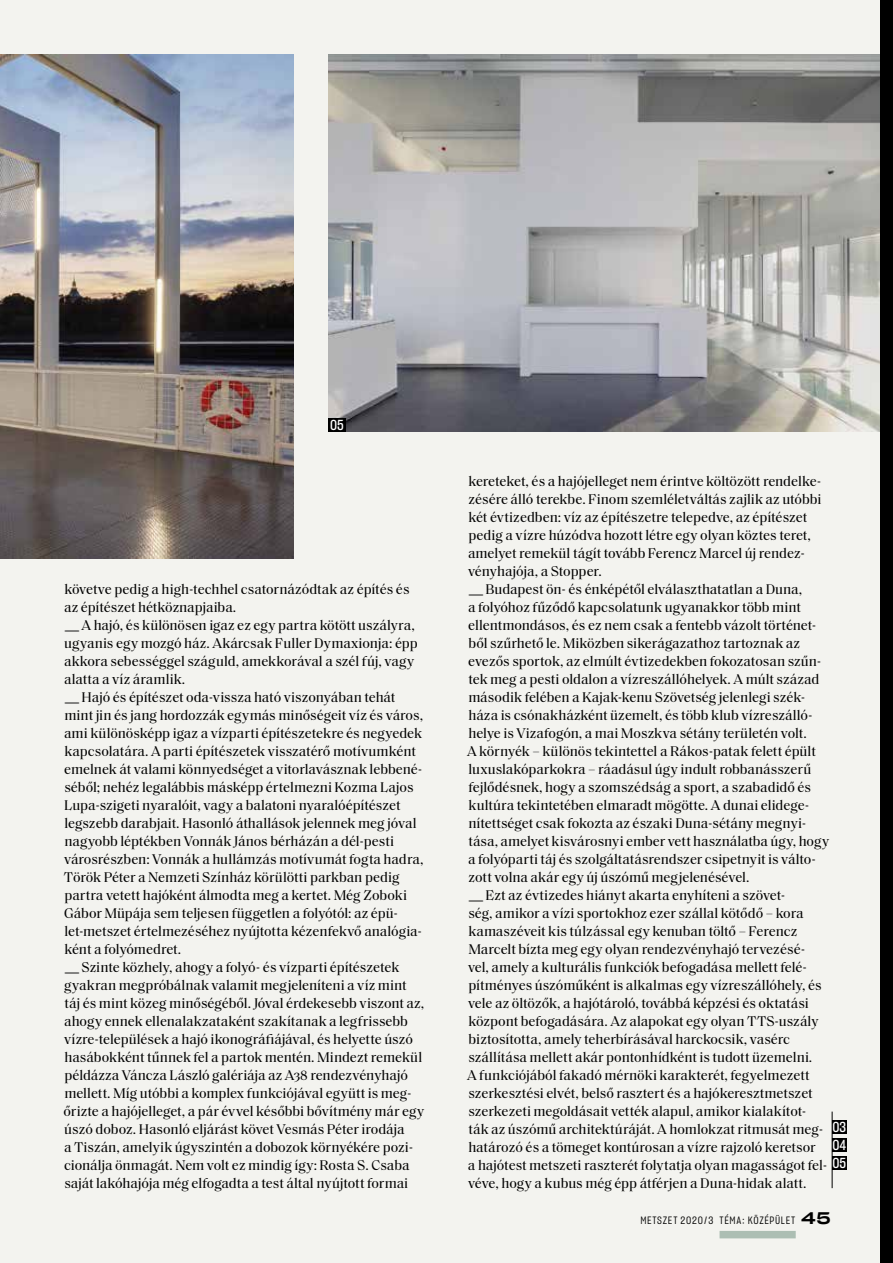
<style>
.page{position:relative;width:893px;height:1263px;background:#f3f3ef}
.page>*{position:absolute;margin:0;border:0;box-sizing:border-box;transform-origin:0 0}
.t1{font:14.25px/18px "Saol Text";letter-spacing:-.005em;color:#000}
.t2{font:14.25px/18px "Sharp Grotesk Medium 15";color:#fff;text-align:justify}
.t3{font:10.5px "Sharp Grotesk Book 15";letter-spacing:.065em;color:#000}
.s1{font-family:"Mid Century Sans"}
.s2{font-family:"Sharp Grotesk Medium 25";font-size:16.5px}
</style>
<div class="page">
<img style="left:328px;top:54px;width:552px;height:378px">
<img style="left:0;top:54px;width:293px;height:504px">
<hr style="left:832px;top:1111px;width:1px;height:77px;background:#000">
<div style="left:832px;top:1120px;width:15px;height:14px;background:#000"></div>
<div style="left:832px;top:1138px;width:15px;height:14px;background:#000"></div>
<div style="left:832px;top:1156px;width:15px;height:14px;background:#000"></div>
<div style="left:328px;top:418px;width:17px;height:14px;background:#000"></div>
<div style="left:880px;top:0;width:13px;height:1263px;background:#000"></div>
<div style="left:719px;top:1231px;width:77px;height:7px;background:#acbeb3"></div>
<p class="t2" style="left:330px;top:416px;width:15px">05</p>
<p class="t1" style="left:64px;top:579px;width:362px">követve pedig a high-techhel csatornázódtak az építés és az építészet hétköznapjaiba.<br><span class="s1">—</span>A hajó, és különösen igaz ez egy partra kötött uszályra, ugyanis egy mozgó ház. Akárcsak Fuller Dymaxionja: épp akkora sebességgel száguld, amekkorával a szél fúj, vagy alatta a víz áramlik.<br><span class="s1">—</span>Hajó és építészet oda-vissza ható viszonyában tehát mint jin és jang hordozzák egymás minőségeit víz és város, ami különösképp igaz a vízparti építészetekre és negyedek kapcsolatára. A parti építészetek visszatérő motívumként emelnek át valami könnyedséget a vitorlavásznak lebbené&shy;séből; nehéz legalábbis másképp értelmezni Kozma Lajos Lupa-szigeti nyaralóit, vagy a balatoni nyaralóépítészet legszebb darabjait. Hasonló áthallások jelennek meg jóval nagyobb léptékben Vonnák János bérházán a dél-pesti városrészben: Vonnák a hullámzás motívumát fogta hadra, Török Péter a Nemzeti Színház körülötti parkban pedig partra vetett hajóként álmodta meg a kertet. Még Zoboki Gábor Müpája sem teljesen független a folyótól: az épü&shy;let-metszet értelmezéséhez nyújtotta kézenfekvő analógia&shy;ként a folyómedret.<br><span class="s1">—</span>Szinte közhely, ahogy a folyó- és vízparti építészetek gyakran megpróbálnak valamit megjeleníteni a víz mint táj és mint közeg minőségéből. Jóval érdekesebb viszont az, ahogy ennek ellenalakzataként szakítanak a legfrissebb vízre-települések a hajó ikonográfiájával, és helyette úszó hasábokként tűnnek fel a partok mentén. Mindezt remekül példázza Váncza László galériája az A38 rendezvényhajó mellett. Míg utóbbi a komplex funkciójával együtt is meg&shy;őrizte a hajójelleget, a pár évvel későbbi bővítmény már egy úszó doboz. Hasonló eljárást követ Vesmás Péter irodája<br>a Tiszán, amelyik úgyszintén a dobozok környékére pozi&shy;cionálja önmagát. Nem volt ez mindig így: Rosta S. Csaba saját lakóhajója még elfogadta a test által nyújtott formai</p>
<p class="t1" style="left:467px;top:471px;width:364px">kereteket, és a hajójelleget nem érintve költözött rendelke&shy;zésére álló terekbe. Finom szemléletváltás zajlik az utóbbi két évtizedben: víz az építészetre telepedve, az építészet pedig a vízre húzódva hozott létre egy olyan köztes teret, amelyet remekül tágít tovább Ferencz Marcel új rendez&shy;vényhajója, a Stopper.<br><span class="s1">—</span>Budapest ön- és énképétől elválaszthatatlan a Duna,<br>a folyóhoz fűződő kapcsolatunk ugyanakkor több mint ellentmondásos, és ez nem csak a fentebb vázolt történet&shy;ből szűrhető le. Miközben sikerágazathoz tartoznak az evezős sportok, az elmúlt évtizedekben fokozatosan szűn&shy;tek meg a pesti oldalon a vízreszállóhelyek. A múlt század második felében a Kajak-kenu Szövetség jelenlegi szék&shy;háza is csónakházként üzemelt, és több klub vízreszálló&shy;helye is Vizafogón, a mai Moszkva sétány területén volt.<br>A környék – különös tekintettel a Rákos-patak felett épült luxuslakóparkokra – ráadásul úgy indult robbanásszerű fejlődésnek, hogy a szomszédság a sport, a szabadidő és kultúra tekintetében elmaradt mögötte. A dunai elidege&shy;nítettséget csak fokozta az északi Duna-sétány megnyi&shy;tása, amelyet kisvárosnyi ember vett használatba úgy, hogy a folyóparti táj és szolgáltatásrendszer csipetnyit is válto&shy;zott volna akár egy új úszómű megjelenésével.<br><span class="s1">—</span>Ezt az évtizedes hiányt akarta enyhíteni a szövet-<br>ség, amikor a vízi sportokhoz ezer szállal kötődő – kora kamaszéveit kis túlzással egy kenuban töltő – Ferencz Marcelt bízta meg egy olyan rendezvényhajó tervezésé-<br>vel, amely a kulturális funkciók befogadása mellett felé&shy;pítményes úszóműként is alkalmas egy vízreszállóhely, és vele az öltözők, a hajótároló, továbbá képzési és oktatási központ befogadására. Az alapokat egy olyan TTS-uszály biztosította, amely teherbírásával harckocsik, vasérc szállítása mellett akár pontonhídként is tudott üzemelni.<br>A funkciójából fakadó mérnöki karakterét, fegyelmezett szerkesztési elvét, belső rasztert és a hajókeresztmetszet szerkezeti megoldásait vették alapul, amikor kialakítot-<br>ták az úszómű architektúráját. A homlokzat ritmusát meg&shy;határozó és a tömeget kontúrosan a vízre rajzoló keretsor<br>a hajótest metszeti raszterét folytatja olyan magasságot fel&shy;véve, hogy a kubus még épp átférjen a Duna-hidak alatt.</p>
<p class="t2" style="left:832px;top:1118px;width:15px">03<br>04<br>05</p>
<p class="t3" style="left:640px;top:1213px;width:192px">METSZET 2020/3 TÉMA: KÖZÉPÜLET <span class="s2">45</span></p>
</div>
